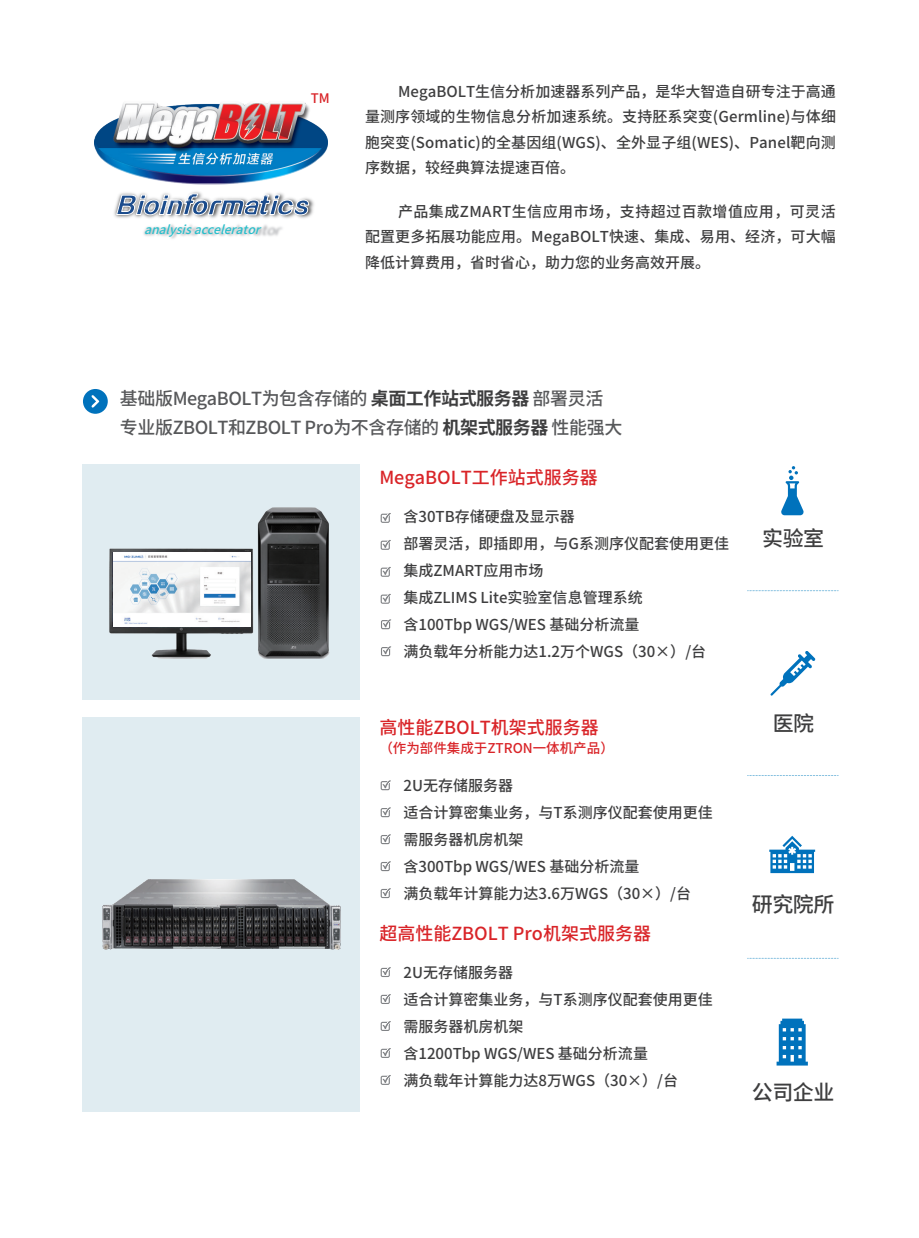
<style>
.page{position:relative;width:919px;height:1238px;background:#fff}
.page>*{position:absolute;margin:0;border:0;box-sizing:border-box;transform-origin:0 0}
.t1{font:500 21px "Source Han Sans CN";letter-spacing:-.025em;color:#3e3e3f}
.t2{font:500 18px/28.5px "Source Han Sans CN";letter-spacing:-.025em;color:#57585a}
.t3{font:500 18px "Source Han Sans CN";color:#d92428}
.t4{font:500 15px/27px "Source Han Sans CN";color:#3e3e3f}
.t5{font:500 13.5px "Source Han Sans CN";color:#d92428}
.t6{font:500 13.2px "Source Han Sans CN";color:#d92428}
.t7{font:italic 500 12.15px "Source Han Sans CN";color:#28becb}
.s1{font-weight:700;color:#3e3e3f}
</style>
<div class="page">
<div style="left:82px;top:464px;width:278px;height:236px;background:#e0ecf1"></div>
<div style="left:82px;top:717px;width:278px;height:395px;background:#e0ecf1"></div>
<img style="left:114px;top:210px;width:199px;height:29px">
<img style="left:94px;top:103px;width:234px;height:107px">
<div style="left:83px;top:389px;width:25px;height:25px;background:#0072bc;border-radius:50%"></div>
<svg style="left:91px;top:395px;width:8px;height:13px"></svg>
<svg style="left:776px;top:1018px;width:31px;height:47px"></svg>
<svg style="left:747px;top:590px;width:91px;height:1px"></svg>
<svg style="left:781px;top:466px;width:22px;height:49px"></svg>
<svg style="left:747px;top:775px;width:91px;height:1px"></svg>
<svg style="left:770px;top:651px;width:45px;height:44px"></svg>
<svg style="left:750px;top:957px;width:86px;height:1px"></svg>
<svg style="left:769px;top:835px;width:46px;height:38px"></svg>
<svg style="left:380px;top:513px;width:11px;height:10px"></svg>
<svg style="left:380px;top:540px;width:11px;height:10px"></svg>
<svg style="left:380px;top:567px;width:11px;height:9px"></svg>
<svg style="left:380px;top:593px;width:11px;height:10px"></svg>
<svg style="left:381px;top:619px;width:11px;height:10px"></svg>
<svg style="left:381px;top:646px;width:11px;height:10px"></svg>
<svg style="left:380px;top:780px;width:11px;height:10px"></svg>
<svg style="left:380px;top:807px;width:11px;height:10px"></svg>
<svg style="left:380px;top:834px;width:11px;height:10px"></svg>
<svg style="left:380px;top:861px;width:11px;height:10px"></svg>
<svg style="left:380px;top:888px;width:11px;height:10px"></svg>
<svg style="left:380px;top:967px;width:11px;height:10px"></svg>
<svg style="left:380px;top:994px;width:11px;height:9px"></svg>
<svg style="left:380px;top:1021px;width:11px;height:9px"></svg>
<svg style="left:380px;top:1048px;width:11px;height:9px"></svg>
<svg style="left:380px;top:1075px;width:11px;height:9px"></svg>
<img style="left:102px;top:879px;width:238px;height:70px">
<img style="left:109px;top:507px;width:221px;height:151px">
<img style="left:114px;top:552px;width:136px;height:75px">
<p class="t7" style="left:144px;top:223px;width:126px">analysisaccelerator</p>
<p class="t6" style="left:310px;top:91px;width:20px">TM</p>
<p class="t4" style="left:365px;top:79px;width:472px;line-height:25.5px;text-align:justify;text-indent:33px">MegaBOLT生信分析加速器系列产品，是华大智造自研专注于高通量测序领域的生物信息分析加速系统。支持胚系突变(Germline)与体细胞突变(Somatic)的全基因组(WGS)、全外显子组(WES)、Panel靶向测序数据，较经典算法提速百倍。</p>
<p class="t4" style="left:365px;top:199px;width:472px;line-height:25.5px;text-align:justify;text-indent:33px">产品集成ZMART生信应用市场，支持超过百款增值应用，可灵活配置更多拓展功能应用。MegaBOLT快速、集成、易用、经济，可大幅降低计算费用，省时省心，助力您的业务高效开展。</p>
<p class="t2" style="left:120px;top:384px;width:504px">基础版MegaBOLT为包含存储的 <span class="s1">桌面工作站式服务器</span>部署灵活专业版ZBOLT和ZBOLT Pro为不含存储的 <span class="s1">机架式服务器</span>性能强大</p>
<p class="t3" style="left:379px;top:467px;width:220px">MegaBOLT工作站式服务器</p>
<p class="t4" style="left:403px;top:503px;width:327px">含30TB存储硬盘及显示器<br>部署灵活，即插即用，与G系测序仪配套使用更佳集成ZMART应用市场<br>集成ZLIMS Lite实验室信息管理系统<br>含100Tbp WGS/WES 基础分析流量<br>满负载年分析能力达1.2万个WGS（30×）/台</p>
<p class="t3" style="left:379px;top:716px;width:221px">高性能ZBOLT机架式服务器</p>
<p class="t5" style="left:379px;top:740px;width:236px">（作为部件集成于ZTRON一体机产品）</p>
<p class="t4" style="left:403px;top:772px;width:311px">2U无存储服务器<br>适合计算密集业务，与T系测序仪配套使用更佳需服务器机房机架<br>含300Tbp WGS/WES 基础分析流量<br>满负载年计算能力达3.6万WGS（30×）/台</p>
<p class="t3" style="left:379px;top:923px;width:273px">超高性能ZBOLT Pro机架式服务器</p>
<p class="t4" style="left:403px;top:958px;width:311px">2U无存储服务器<br>适合计算密集业务，与T系测序仪配套使用更佳需服务器机房机架<br>含1200Tbp WGS/WES 基础分析流量<br>满负载年计算能力达8万WGS（30×）/台</p>
<h1 class="t1" style="left:762px;top:527px;width:63px">实验室</h1>
<h1 class="t1" style="left:772px;top:711px;width:43px">医院</h1>
<h1 class="t1" style="left:751px;top:892px;width:84px">研究院所</h1>
<h1 class="t1" style="left:751px;top:1080px;width:84px">公司企业</h1>
</div>
